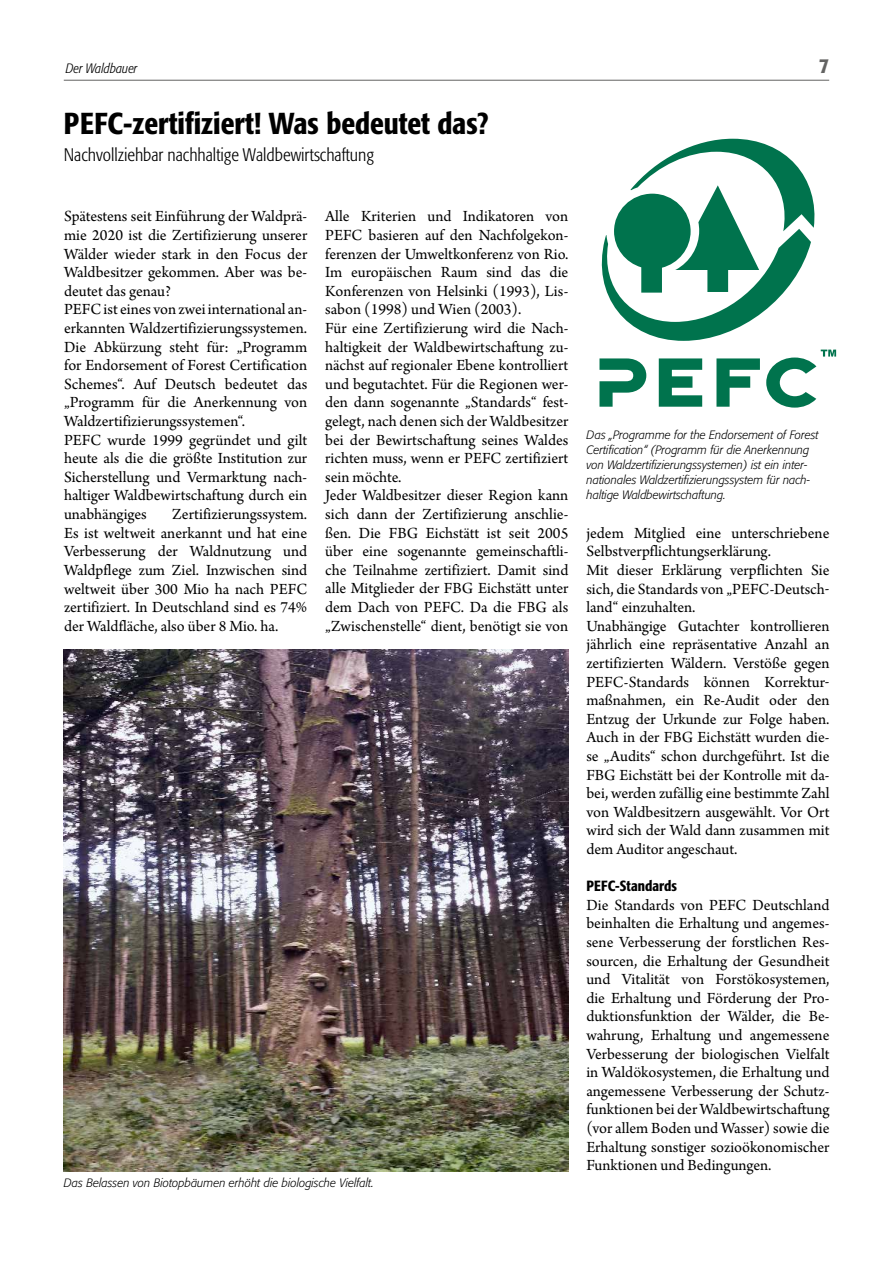
<style>
.page{position:relative;width:893px;height:1263px;background:#fff}
.page>*{position:absolute;margin:0;border:0;box-sizing:border-box;transform-origin:0 0}
.t1{font:500 condensed 30px "Formata";color:#000}
.t2{font:500 condensed 21px "Formata";color:#636362}
.t3{font:300 condensed 18px "Formata";color:#000}
.t4{font:16.35px/18.6px "Arno Pro";color:#000}
.t5{font:500 condensed 14.7px "Formata";color:#000}
.t6{font:italic 300 condensed 13.5px "Formata";color:#000}
.t7{font:italic 300 12px/15px "Formata";color:#000;scale:.96 1}
</style>
<div class="page">
<hr style="left:64px;top:80px;width:765px;height:1px;background:#636362">
<svg style="left:599px;top:358px;width:47px;height:49px"></svg>
<svg style="left:659px;top:358px;width:43px;height:49px"></svg>
<svg style="left:716px;top:358px;width:44px;height:49px"></svg>
<svg style="left:601px;top:139px;width:214px;height:202px"></svg>
<svg style="left:766px;top:350px;width:70px;height:58px"></svg>
<img style="left:64px;top:649px;width:504px;height:522px">
<p class="t6" style="left:66px;top:60px;width:73px">Der Waldbauer</p>
<p class="t2" style="left:819px;top:52px;width:11px">7</p>
<h1 class="t1" style="left:64px;top:106px;width:427px">PEFC-zertifiziert! Was bedeutet das?</h1>
<p class="t3" style="left:64px;top:145px;width:312px">Nachvollziehbar nachhaltige Waldbewirtschaftung</p>
<p class="t4" style="left:64px;top:208px;width:245px">Spätestens seit Einführung der Waldprä&shy;mie 2020 ist die Zertifizierung unserer Wälder wieder stark in den Focus der Waldbesitzer gekommen. Aber was be&shy;deutet das genau?<br>PEFC ist eines von zwei international an&shy;erkannten Waldzertifizierungssystemen.<br>Die Abkürzung steht für: „Programm for Endorsement of Forest Certification Schemes“. Auf Deutsch bedeutet das „Programm für die Anerkennung von Waldzertifizierungssystemen“.<br>PEFC wurde 1999 gegründet und gilt heute als die die größte Institution zur Sicherstellung und Vermarktung nach&shy;haltiger Waldbewirtschaftung durch ein unabhängiges</p>
<p class="t4" style="left:64px;top:506px;width:245px;text-align:justify;text-indent:108px">Zertifizierungssystem.<br>Es ist weltweit anerkannt und hat eine Verbesserung der Waldnutzung und Waldpflege zum Ziel. Inzwischen sind weltweit über 300 Mio ha nach PEFC zertifiziert. In Deutschland sind es 74% der Waldfläche, also über 8 Mio. ha.</p>
<p class="t4" style="left:325px;top:208px;width:245px">Alle Kriterien und Indikatoren von PEFC basieren auf den Nachfolgekon&shy;ferenzen der Umweltkonferenz von Rio.<br>Im europäischen Raum sind das die Konferenzen von Helsinki (1993), Lis&shy;sabon (1998) und Wien (2003).<br>Für eine Zertifizierung wird die Nach&shy;haltigkeit der Waldbewirtschaftung zu&shy;nächst auf regionaler Ebene kontrolliert und begutachtet. Für die Regionen wer&shy;den dann sogenannte „Standards“ fest&shy;gelegt, nach denen sich der Waldbesitzer bei der Bewirtschaftung seines Waldes richten muss, wenn er PEFC zertifiziert sein möchte.<br>Jeder Waldbesitzer dieser Region kann sich dann der Zertifizierung anschlie&shy;ßen. Die FBG Eichstätt ist seit 2005 über eine sogenannte gemeinschaftli&shy;che Teilnahme zertifiziert. Damit sind alle Mitglieder der FBG Eichstätt unter dem Dach von PEFC. Da die FBG als „Zwischenstelle“ dient, benötigt sie von</p>
<p class="t7" style="left:64px;top:1175px;width:324px">Das Belassen von Biotopbäumen erhöht die biologische Vielfalt.</p>
<p class="t7" style="left:587px;top:427px;width:243px">Das „Programme for the Endorsement of Forest Certification“ (Programm für die Anerkennung von Waldzertifizierungssystemen) ist ein inter&shy;nationales Waldzertifizierungssystem für nach&shy;haltige Waldbewirtschaftung.</p>
<p class="t4" style="left:586px;top:524px;width:245px">jedem Mitglied eine unterschriebene Selbstverpflichtungserklärung.<br>Mit dieser Erklärung verpflichten Sie sich, die Standards von „PEFC-Deutsch&shy;land“ einzuhalten.<br>Unabhängige Gutachter kontrollieren jährlich eine repräsentative Anzahl an zertifizierten Wäldern. Verstöße gegen PEFC-Standards können Korrektur&shy;maßnahmen, ein Re-Audit oder den Entzug der Urkunde zur Folge haben.<br>Auch in der FBG Eichstätt wurden die&shy;se „Audits“ schon durchgeführt. Ist die FBG Eichstätt bei der Kontrolle mit da&shy;bei, werden zufällig eine bestimmte Zahl von Waldbesitzern ausgewählt. Vor Ort wird sich der Wald dann zusammen mit dem Auditor angeschaut.</p>
<p class="t5" style="left:586px;top:877px;width:92px">PEFC-Standards</p>
<p class="t4" style="left:586px;top:896px;width:245px;text-align:justify">Die Standards von PEFC Deutschland beinhalten die Erhaltung und angemes&shy;sene Verbesserung der forstlichen Res&shy;sourcen, die Erhaltung der Gesundheit und Vitalität von Forstökosystemen, die Erhaltung und Förderung der Pro&shy;duktionsfunktion der Wälder, die Be&shy;wahrung, Erhaltung und angemessene Verbesserung der biologischen Vielfalt in Waldökosystemen, die Erhaltung und angemessene Verbesserung der Schutz&shy;funktionen bei der Waldbewirtschaftung (vor allem Boden und Wasser) sowie die Erhaltung sonstiger sozioökonomischer Funktionen und Bedingungen.</p>
</div>
